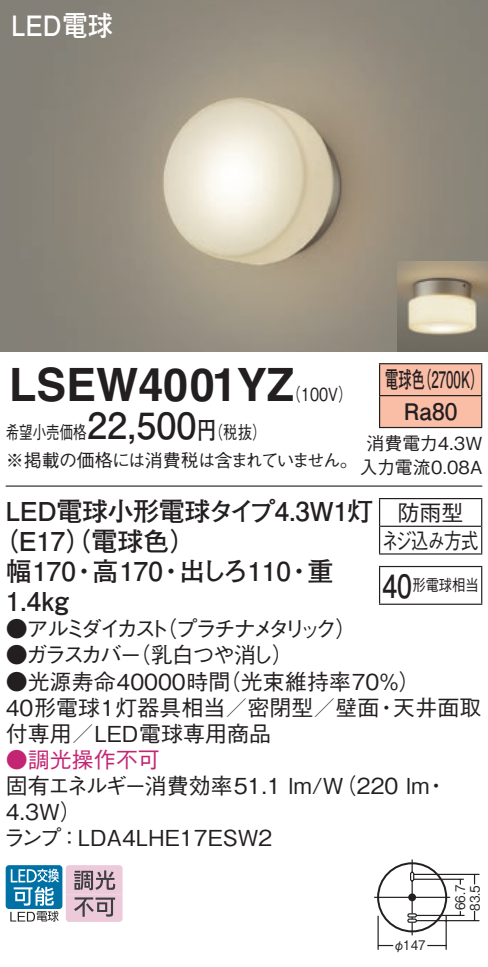
<style>
.page{position:relative;width:488px;height:967px;background:#fff}
.page>*{position:absolute;margin:0;border:0;box-sizing:border-box;transform-origin:0 0}
.t1{font:700 46px "Helvetica LT Std";color:#231f20}
.t2{font:700 36px "Futo Go B101 Pro";color:#231f20}
.t3{font:700 32px "Futo Go B101 Pro";color:#231f20;scale:.83 1}
.t4{font:700 28px "Futo Go B101 Pro";color:#fff;scale:.9 1}
.t5{font:700 26px/30px "Futo Go B101 Pro";letter-spacing:-.015em;color:#231f20}
.t6{font:700 22.8px/32px "Futo Go B101 Pro";color:#231f20;scale:.58 1}
.t7{font:500 22px/26px "Gothic BBB Pro";color:#231f20}
.t8{font:500 22px/26px "Gothic BBB Pro";letter-spacing:-.155em;color:#231f20}
.t9{font:500 22px "Gothic BBB Pro";letter-spacing:-.22em;color:#231f20}
.t10{font:500 22px/27.6px "Gothic BBB Pro";letter-spacing:-.045em;color:#231f20;text-align:center}
.t11{font:500 22px "Gothic BBB Pro";color:#c42573}
.t12{font:500 18px/28px "Gothic BBB Pro";letter-spacing:-.04em;color:#231f20;scale:.75 1}
.t13{font:500 18px/24px "Gothic BBB Pro";color:#231f20;text-align:center}
.t14{font:500 18px "Gothic BBB Pro";color:#231f20;scale:.8 1}
.t15{font:500 16px "Gothic BBB Pro";color:#231f20;scale:.83 1}
.t16{font:500 13.2px "Gothic BBB Pro";color:#231f20;scale:.9 1}
.s1{font-family:"Futo Go B101 Pro";font-weight:700;font-size:24px}
</style>
<div class="page">
<img style="left:0;top:0;width:488px;height:351px">
<img style="left:397px;top:261px;width:91px;height:90px">
<div style="left:380px;top:364px;width:101px;height:62px;background:#fabda6"></div>
<hr style="left:379px;top:363px;width:103px;height:1px;background:#231f20">
<hr style="left:379px;top:364px;width:1px;height:31px;background:#231f20">
<hr style="left:481px;top:364px;width:1px;height:31px;background:#231f20">
<hr style="left:379px;top:395px;width:103px;height:1px;background:#231f20">
<hr style="left:379px;top:396px;width:1px;height:31px;background:#231f20">
<hr style="left:481px;top:396px;width:1px;height:31px;background:#231f20">
<hr style="left:379px;top:426px;width:103px;height:2px;background:#231f20">
<hr style="left:6px;top:485px;width:476px;height:1px;background:#231f20">
<svg style="left:379px;top:499px;width:1px;height:54px"></svg>
<hr style="left:379px;top:498px;width:103px;height:1px;background:#231f20">
<hr style="left:380px;top:525px;width:101px;height:2px;background:#231f20">
<svg style="left:481px;top:499px;width:1px;height:54px"></svg>
<hr style="left:379px;top:553px;width:103px;height:1px;background:#231f20">
<hr style="left:379px;top:567px;width:1px;height:36px;background:#231f20">
<hr style="left:379px;top:565px;width:103px;height:2px;background:#231f20">
<hr style="left:481px;top:567px;width:1px;height:36px;background:#231f20">
<hr style="left:379px;top:603px;width:103px;height:1px;background:#231f20">
<div style="left:407px;top:913px;width:10px;height:4px;border:1px solid #231f20;border-radius:2px"></div>
<div style="left:407px;top:918px;width:10px;height:4px;border:1px solid #231f20;border-radius:2px"></div>
<div style="left:377px;top:862px;width:70px;height:70px;border:2px solid #231f20;border-radius:50%"></div>
<div style="left:408px;top:893px;width:8px;height:8px;background:#231f20;border-radius:50%"></div>
<hr style="left:413px;top:873px;width:66px;height:1px;background:#231f20">
<hr style="left:413px;top:878px;width:50px;height:1px;background:#231f20">
<hr style="left:416px;top:919px;width:63px;height:2px;background:#231f20">
<hr style="left:416px;top:914px;width:48px;height:1px;background:#231f20">
<hr style="left:445px;top:915px;width:1px;height:34px;background:#231f20">
<hr style="left:377px;top:915px;width:1px;height:34px;background:#231f20">
<svg style="left:378px;top:944px;width:15px;height:1px"></svg>
<svg style="left:428px;top:944px;width:18px;height:1px"></svg>
<svg style="left:473px;top:910px;width:2px;height:10px"></svg>
<svg style="left:473px;top:874px;width:2px;height:10px"></svg>
<hr style="left:374px;top:896px;width:76px;height:1px;background:#231f20">
<svg style="left:411px;top:859px;width:1px;height:12px"></svg>
<hr style="left:411px;top:880px;width:1px;height:33px;background:#231f20">
<svg style="left:411px;top:916px;width:1px;height:19px"></svg>
<div style="left:410px;top:871px;width:4px;height:10px;border:1px solid #231f20;border-radius:2px"></div>
<div style="left:6px;top:864px;width:56px;height:44px;background:linear-gradient(to right,#0071a5,#0071a5);border-radius:3px"></div>
<svg style="left:10px;top:868px;width:49px;height:53px"></svg>
<svg style="left:66px;top:865px;width:56px;height:56px;background:#c8adb9"></svg>
<p class="t4" style="left:11px;top:3px;width:114px">LED電球</p>
<h1 class="t1" style="left:9px;top:357px;width:286px">LSEW4001YZ</h1>
<p class="t14" style="left:197px;top:417px;width:88px">（<span class="s1">円</span>税抜(</p>
<p class="t6" style="left:418px;top:360px;width:115px">（2700 (K</p>
<p class="t6" style="left:403px;top:360px;width:94px;text-indent:-19px">電球色<br>Ra80</p>
<p class="t13" style="left:359px;top:428px;width:124px">消費電力4.3W入力電流0.08A</p>
<p class="t5" style="left:6px;top:492px;width:369px">LED電球小形電球タイプ4.3W 灯1</p>
<p class="t5" style="left:-8px;top:522px;width:206px">（E17（）電球色(</p>
<p class="t5" style="left:307px;top:552px;width:27px">重</p>
<p class="t14" style="left:286px;top:380px;width:84px">（100 (V</p>
<h2 class="t2" style="left:87px;top:396px;width:111px">22,500</h2>
<p class="t12" style="left:6px;top:416px;width:471px">希望小売価格<br>※掲載の価格には消費税は含まれていません。</p>
<p class="t10" style="left:381px;top:496px;width:98px">防雨型<br>ネジ込み方式</p>
<p class="t5" style="left:6px;top:552px;width:72px">幅170<br>1.4kg</p>
<p class="t5" style="left:92px;top:552px;width:72px">高170</p>
<p class="t5" style="left:179px;top:552px;width:113px">出しろ110</p>
<p class="t5" style="left:71px;top:552px;width:27px">・</p>
<p class="t5" style="left:158px;top:552px;width:27px">・</p>
<p class="t5" style="left:286px;top:552px;width:27px">・</p>
<h3 class="t3" style="left:382px;top:559px;width:37px">40</h3>
<p class="t15" style="left:412px;top:572px;width:81px">形電球相当</p>
<p class="t9" style="left:155px;top:611px;width:203px">（プラチナメタリック(</p>
<p class="t8" style="left:129px;top:613px;width:166px;text-indent:-123px">●アルミダイカスト<br>（乳白つや消し(</p>
<p class="t7" style="left:6px;top:639px;width:138px">●ガラスカバー</p>
<p class="t7" style="left:219px;top:665px;width:203px">（光束維持率70％(</p>
<p class="t7" style="left:6px;top:665px;width:226px">●光源寿命40000時間</p>
<p class="t7" style="left:6px;top:691px;width:375px">40形電球1灯器具相当／密閉型／壁面付専用／LED電球専用商品</p>
<p class="t11" style="left:6px;top:741px;width:155px">●調光操作不可</p>
<p class="t7" style="left:393px;top:691px;width:89px">天井面取</p>
<p class="t7" style="left:375px;top:691px;width:23px">・</p>
<p class="t7" style="left:4px;top:769px;width:427px">固有エネルギー消費効率51.1 lm （W/ 220 lm<br>4.3W(<br>ランプ：LDA4LHE17ESW2</p>
<p class="t7" style="left:425px;top:769px;width:23px">・</p>
<p class="t16" style="left:393px;top:934px;width:38px">φ147</p>
<p class="t16" style="left:449px;top:909px;width:30px;rotate:-90deg">66.7</p>
<p class="t16" style="left:464px;top:910px;width:30px;rotate:-90deg">83.5</p>
</div>
